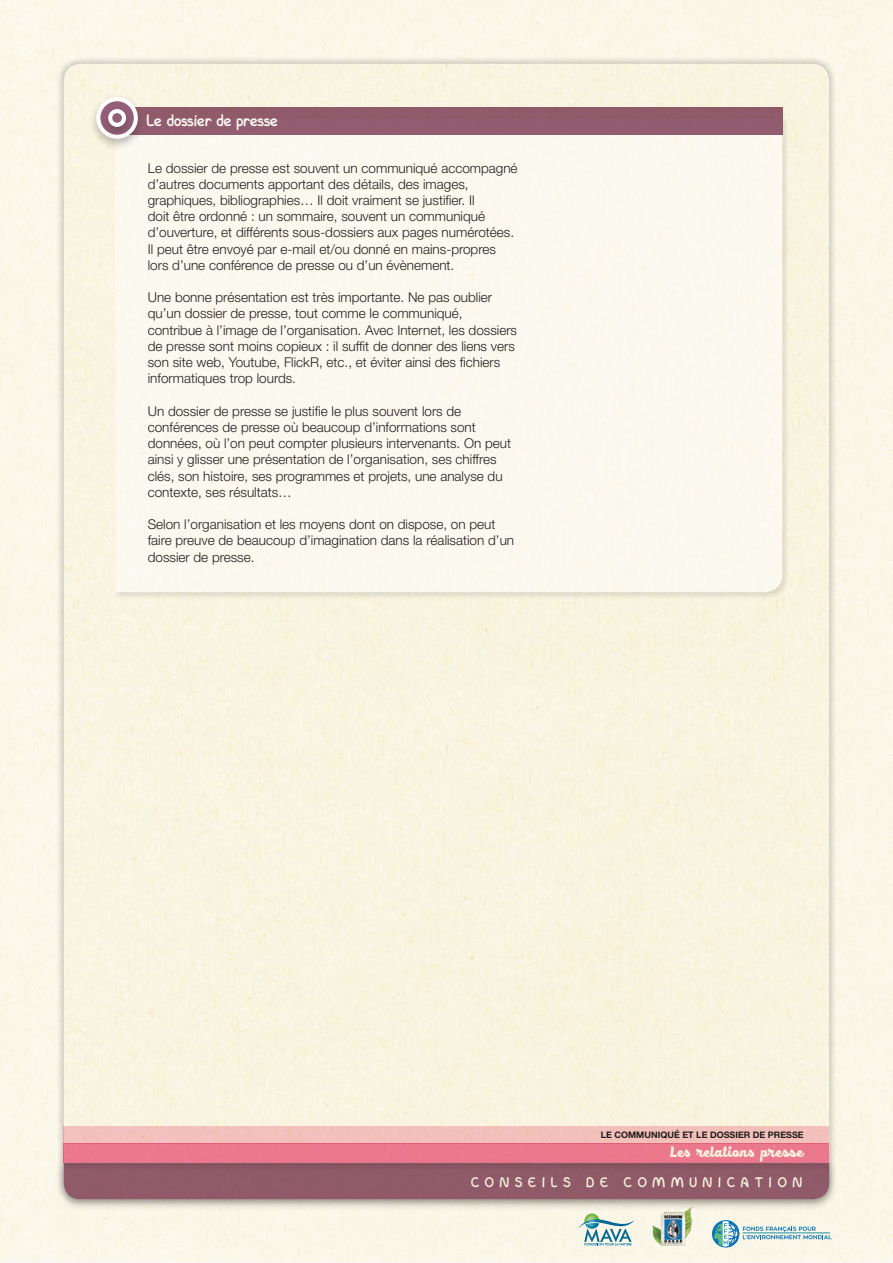
<style>
.page{position:relative;width:893px;height:1263px;background:#fff}
.page>*{position:absolute;margin:0;border:0;box-sizing:border-box;transform-origin:0 0}
.t1{font:700 19.5px "In Colhua";color:#fff}
.t2{font:700 16.5px "In Colhua";letter-spacing:.35em;color:#fff}
.t3{font:15px "Black Fat";color:#fff}
.t4{font:300 13.5px/16.2px "Helvetica Neue";color:#231f20}
.t5{font:700 9px "Helvetica Neue";color:#231f20}
</style>
<div class="page">
<div style="left:0;top:0;width:892px;height:1261px;background:#fbf7e9"></div>
<div style="left:56px;top:56px;width:781px;height:1151px;background:#231f20;opacity:.25"></div>
<div style="left:64px;top:64px;width:765px;height:1062px;background:#f9f4df"></div>
<div style="left:56px;top:1159px;width:781px;height:52px;background:#231f20;opacity:.3"></div>
<div style="left:64px;top:1172px;width:765px;height:27px;background:#905a69"></div>
<div style="left:59px;top:1143px;width:775px;height:29px;background:#885764"></div>
<div style="left:64px;top:1143px;width:765px;height:20px;background:#ec788e"></div>
<div style="left:64px;top:1126px;width:765px;height:17px;background:#f3c0bc"></div>
<div style="left:113px;top:116px;width:677px;height:484px;background:#231f20;opacity:.25"></div>
<div style="left:115px;top:135px;width:667px;height:457px;background:#fbf9ee"></div>
<div style="left:117px;top:107px;width:665px;height:28px;background:#915c70"></div>
<div style="left:89px;top:94px;width:57px;height:57px;background:#231f20;opacity:.3"></div>
<svg style="left:98px;top:99px;width:38px;height:38px"></svg>
<div style="left:96px;top:97px;width:42px;height:42px;border:4px solid #fff;border-radius:50%"></div>
<div style="left:100px;top:106px;width:34px;height:33px;background:#231f20;opacity:.3"></div>
<div style="left:110px;top:111px;width:14px;height:14px;background:#945f79;border-radius:50%"></div>
<div style="left:108px;top:109px;width:18px;height:18px;border:4px solid #fff;border-radius:50%"></div>
<svg style="left:578px;top:1213px;width:56px;height:32px;background:#b6d0cd"></svg>
<img style="left:652px;top:1204px;width:42px;height:42px">
<svg style="left:712px;top:1220px;width:119px;height:28px;background:#c6dbdb"></svg>
<hr style="left:743px;top:1232px;width:86px;height:1px;background:#1d919e">
<h1 class="t1" style="left:147px;top:110px;width:133px">Le dossier de presse</h1>
<p class="t4" style="left:148px;top:159px;width:371px">Le dossier de presse est souvent un communiqué accompagné d’autres documents apportant des détails, des images, graphiques, bibliographies… Il doit vraiment se justifier. Il<br>doit être ordonné : un sommaire, souvent un communiqué d’ouverture, et différents sous-dossiers aux pages numérotées.<br>Il peut être envoyé par e-mail et/ou donné en mains-propres lors d’une conférence de presse ou d’un évènement.</p>
<p class="t4" style="left:148px;top:289px;width:371px">Une bonne présentation est très importante. Ne pas oublier qu’un dossier de presse, tout comme le communiqué, contribue à l’image de l’organisation. Avec Internet, les dossiers de presse sont moins copieux : il suffit de donner des liens vers son site web, Youtube, FlickR, etc., et éviter ainsi des fichiers informatiques trop lourds.</p>
<p class="t4" style="left:148px;top:402px;width:365px">Un dossier de presse se justifie le plus souvent lors de conférences de presse où beaucoup d’informations sont données, où l’on peut compter plusieurs intervenants. On peut ainsi y glisser une présentation de l’organisation, ses chiffres clés, son histoire, ses programmes et projets, une analyse du contexte, ses résultats…</p>
<p class="t4" style="left:148px;top:516px;width:368px">Selon l’organisation et les moyens dont on dispose, on peut faire preuve de beaucoup d’imagination dans la réalisation d’un dossier de presse.</p>
<p class="t5" style="left:601px;top:1130px;width:204px">LE COMMUNIQUÉ ET LE DOSSIER DE PRESSE</p>
<p class="t3" style="left:670px;top:1142px;width:135px">Les relations presse</p>
<p class="t2" style="left:471px;top:1173px;width:332px">CONSEILS DE COMMUNICATION</p>
</div>
